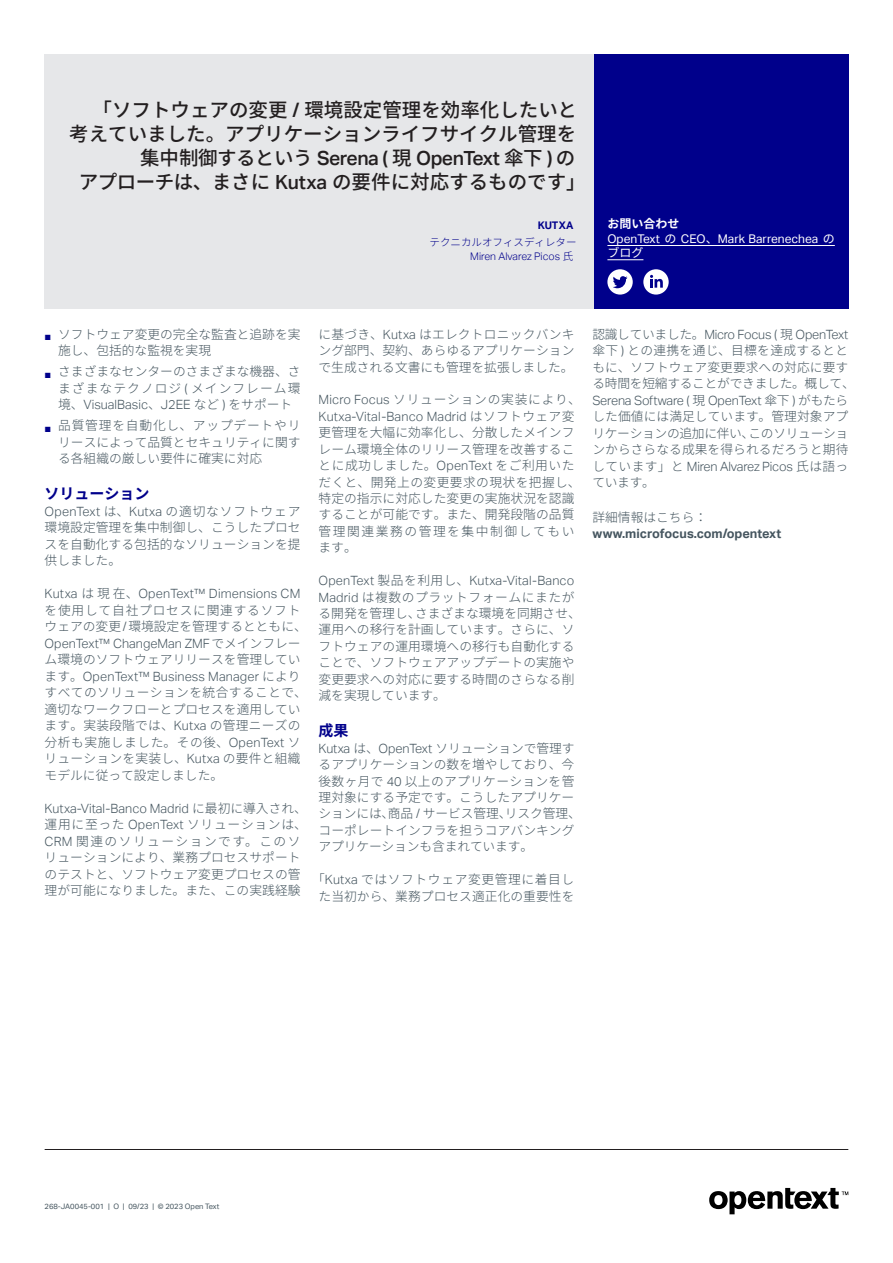
<style>
.page{position:relative;width:893px;height:1263px;background:#fff}
.page>*{position:absolute;margin:0;border:0;box-sizing:border-box;transform-origin:0 0}
.t1{font:500 19.5px "Source Han Sans JP";color:#231f20}
.t2{font:500 19.5px "Aktiv Grotesk";letter-spacing:-.025em;color:#231f20}
.t3{font:700 15px "Source Han Sans JP";color:#00008b}
.t4{font:300 12.75px/16.5px "Source Han Sans JP";letter-spacing:.005em;color:#45555f}
.t5{font:700 12.75px/16.5px "Aktiv Grotesk";color:#45555f}
.t6{font:12px/15.8px "Aktiv Grotesk";color:#fff}
.t7{font:12px "Source Han Sans JP";color:#fff}
.t8{font:300 10.5px/16.5px "Source Han Sans JP";color:#00008b;text-align:right}
.t9{font:300 10.5px "Aktiv Grotesk";color:#00008b}
.t10{font:7.5px "Aktiv Grotesk";color:#45555f}
.s1{font-family:"Aktiv Grotesk"}
.s2{font-family:"Source Han Sans JP"}
.s3{font-family:"Aktiv Grotesk";font-weight:700}
.s4{font-family:"Source Han Sans JP";font-weight:700}
.s5{font-family:"Source Han Sans JP";font-weight:300}
</style>
<div class="page">
<hr style="left:45px;top:1149px;width:803px;height:1px;background:#231f20">
<div style="left:45px;top:54px;width:549px;height:254px;background:#e6e7e9"></div>
<div style="left:594px;top:54px;width:254px;height:254px;background:#00008b"></div>
<hr style="left:607px;top:245px;width:228px;height:1px;background:#fff">
<hr style="left:607px;top:259px;width:36px;height:1px;background:#fff">
<div style="left:607px;top:269px;width:26px;height:26px;background:#fff;border-radius:50%"></div>
<svg style="left:613px;top:276px;width:14px;height:12px"></svg>
<div style="left:643px;top:269px;width:26px;height:26px;background:#fff;border-radius:50%"></div>
<svg style="left:650px;top:275px;width:13px;height:13px"></svg>
<svg style="left:709px;top:1188px;width:139px;height:26px"></svg>
<p class="t1" style="left:93px;top:98px;width:486px">「ソフトウェアの変更 <span class="s1">/</span> 環境設定管理を効率化したいと</p>
<p class="t1" style="left:69px;top:122px;width:508px">考えていました。アプリケーションライフサイクル管理を</p>
<p class="t2" style="left:140px;top:146px;width:437px"><span class="s2">集中制御するという</span> Serena ( <span class="s2">現</span> OpenText <span class="s2">傘下</span> ) <span class="s2">の</span></p>
<p class="t1" style="left:79px;top:170px;width:508px">アプローチは、まさに <span class="s1">Kutxa</span> の要件に対応するものです」</p>
<p class="t8" style="left:430px;top:217px;width:148px"><span class="s3">KUTXA<br></span>テクニカルオフィスディレター</p>
<p class="t9" style="left:470px;top:250px;width:105px">Miren Alvarez Picos <span class="s2">氏</span></p>
<p class="t6" style="left:607px;top:215px;width:229px"><span class="s4">お問い合わせ<br></span>OpenText <span class="s2">の</span> CEO<span class="s2">、</span>Mark Barrenechea <span class="s2">の</span></p>
<p class="t7" style="left:607px;top:246px;width:37px">ブログ</p>
<p class="t4" style="left:58px;top:326px;width:244px;text-indent:-13px"><sub>■</sub> ソフトウェア変更の完全な監査と追跡を実施し、包括的な監視を実現</p>
<p class="t4" style="left:58px;top:364px;width:244px;text-align:justify;text-indent:-13px"><sub>■</sub> さまざまなセンターのさまざまな機器、さまざまなテクノロジ <span class="s1">(</span> メインフレーム環境、<span class="s1">VisualBasic</span>、<span class="s1">J2EE</span> など <span class="s1">)</span> をサポート</p>
<p class="t4" style="left:58px;top:418px;width:244px;text-align:justify;text-indent:-13px"><sub>■</sub> 品質管理を自動化し、アップデートやリリースによって品質とセキュリティに関する各組織の厳しい要件に確実に対応</p>
<h2 class="t3" style="left:45px;top:485px;width:106px">ソリューション</h2>
<p class="t4" style="left:45px;top:503px;width:257px;text-align:justify"><span class="s1">OpenText</span> は、<span class="s1">Kutxa</span> の適切なソフトウェア環境設定管理を集中制御し、こうしたプロセスを自動化する包括的なソリューションを提供しました。</p>
<p class="t4" style="left:45px;top:586px;width:264px"><span class="s1">Kutxa</span> は現在、<span class="s1">OpenText™ Dimensions CM</span>を使用して自社プロセスに関連するソフトウェアの変更<span class="s1">/</span>環境設定を管理するとともに、<br><span class="s1">OpenText™ ChangeMan ZMF</span>でメインフレーム環境のソフトウェアリリースを管理しています。<span class="s1">OpenText™ Business Manager</span> によりすべてのソリューションを統合することで、適切なワークフローとプロセスを適用しています。実装段階では、<span class="s1">Kutxa</span> の管理ニーズの分析も実施しました。その後、<span class="s1">OpenText</span> ソリューションを実装し、<span class="s1">Kutxa</span> の要件と組織モデルに従って設定しました。</p>
<p class="t4" style="left:45px;top:800px;width:264px"><span class="s1">Kutxa-Vital-Banco Madrid</span> に最初に導入され、運用に至った <span class="s1">OpenText</span> ソリューションは、<br><span class="s1">CRM</span> 関連のソリューションです。このソリューションにより、業務プロセスサポートのテストと、ソフトウェア変更プロセスの管理が可能になりました。また、この実践経験</p>
<p class="t4" style="left:319px;top:326px;width:257px;text-align:justify">に基づき、<span class="s1">Kutxa</span> はエレクトロニックバンキング部門、契約、あらゆるアプリケーションで生成される文書にも管理を拡張しました。</p>
<p class="t4" style="left:319px;top:392px;width:264px"><span class="s1">Micro Focus</span> ソリューションの実装により、<br><span class="s1">Kutxa-Vital-Banco Madrid</span> はソフトウェア変更管理を大幅に効率化し、分散したメインフレーム環境全体のリリース管理を改善することに成功しました。<span class="s1">OpenText</span> をご利用いただくと、開発上の変更要求の現状を把握し、特定の指示に対応した変更の実施状況を認識することが可能です。また、開発段階の品質管理関連業務の管理を集中制御してもいます。</p>
<p class="t4" style="left:319px;top:572px;width:264px"><span class="s1">OpenText</span> 製品を利用し、<span class="s1">Kutxa-Vital-Banco<br>Madrid</span> は複数のプラットフォームにまたがる開発を管理し、さまざまな環境を同期させ、運用への移行を計画しています。さらに、ソフトウェアの運用環境への移行も自動化することで、ソフトウェアアップデートの実施や変更要求への対応に要する時間のさらなる削減を実現しています。</p>
<h2 class="t3" style="left:319px;top:722px;width:31px">成果</h2>
<p class="t4" style="left:319px;top:740px;width:264px"><span class="s1">Kutxa</span> は、<span class="s1">OpenText</span> ソリューションで管理するアプリケーションの数を増やしており、今後数ヶ月で <span class="s1">40</span> 以上のアプリケーションを管理対象にする予定です。こうしたアプリケーションには、商品 <span class="s1">/</span> サービス管理、リスク管理、コーポレートインフラを担うコアバンキングアプリケーションも含まれています。</p>
<p class="t4" style="left:312px;top:871px;width:264px;text-align:center">「<span class="s1">Kutxa</span> ではソフトウェア変更管理に着目した当初から、業務プロセス適正化の重要性を</p>
<p class="t4" style="left:592px;top:326px;width:264px">認識していました。<span class="s1">Micro Focus (</span> 現 <span class="s1">OpenText</span>傘下 <span class="s1">)</span> との連携を通じ、目標を達成するとともに、ソフトウェア変更要求への対応に要する時間を短縮することができました。概して、<br><span class="s1">Serena Software (</span> 現 <span class="s1">OpenText</span> 傘下 <span class="s1">)</span> がもたらした価値には満足しています。管理対象アプリケーションの追加に伴い、このソリューションからさらなる成果を得られるだろうと期待しています」と <span class="s1">Miren Alvarez Picos</span> 氏は語っています。</p>
<p class="t5" style="left:592px;top:509px;width:190px"><span class="s5">詳細情報はこちら：</span>www.microfocus.com/opentext</p>
<p class="t10" style="left:45px;top:1202px;width:176px">268-JA0045-001 | O | 09/23 | © 2023 Open Text</p>
</div>
